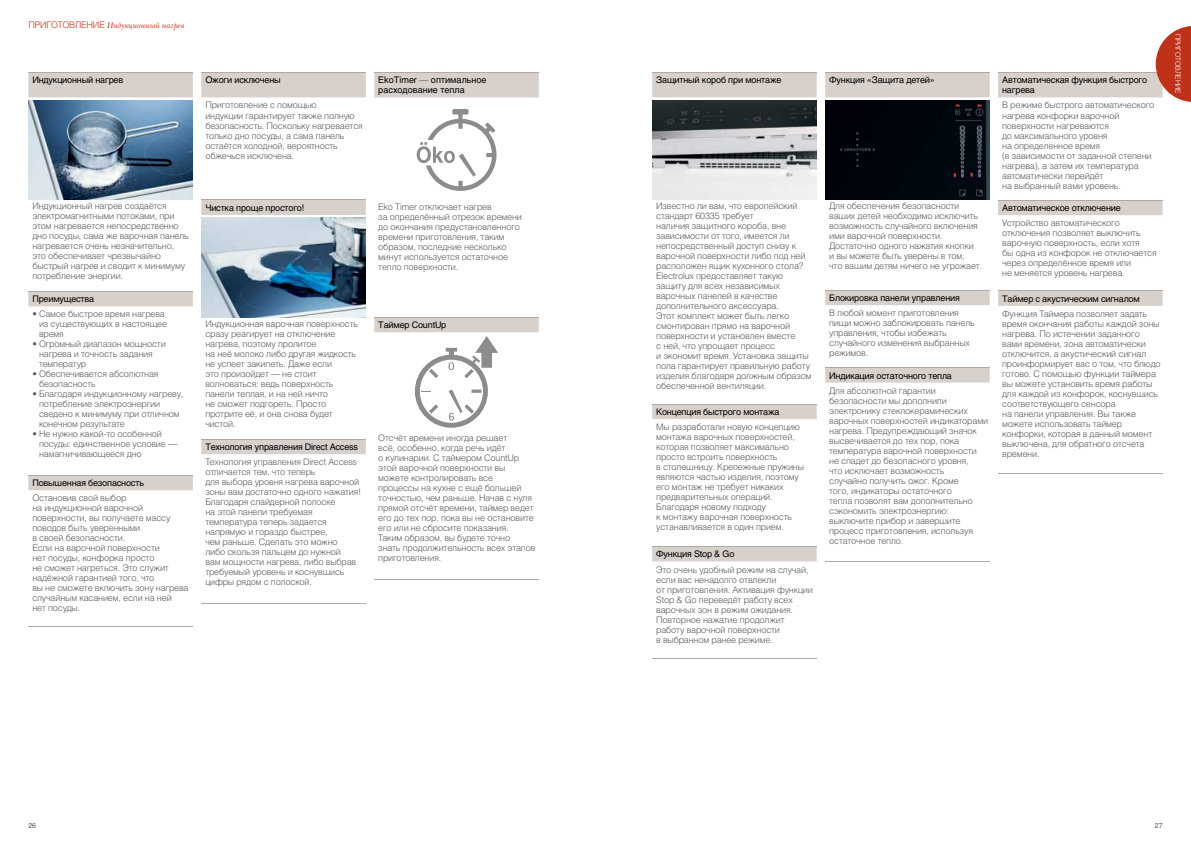
<style>
.page{position:relative;width:1191px;height:842px;background:#fff}
.page>*{position:absolute;margin:0;border:0;box-sizing:border-box;transform-origin:0 0}
.t1{font:300 9px/10px "Helios";letter-spacing:-.02em;color:#58595b}
.t2{font:9px/10px "Helios";letter-spacing:-.02em;color:#000}
.t3{font:9px/10px "Helios";color:#000}
.t4{font:8px "Baskerville Cyr Inclined";letter-spacing:.005em;color:#c0311a}
.t5{font:300 7px "Helios";color:#fff}
.t6{font:7px "Helios";color:#58595b}
.s1{font-family:"Helios";font-weight:300;font-size:9px}
.s2{font-weight:300;color:#58595b}
</style>
<div class="page">
<svg style="left:28px;top:73px;width:165px;height:417px"></svg>
<hr style="left:28px;top:475px;width:165px;height:1px;background:#b4a8a0">
<hr style="left:28px;top:626px;width:165px;height:1px;background:#b4a8a0">
<hr style="left:28px;top:72px;width:165px;height:1px;background:#b4a8a0">
<hr style="left:28px;top:291px;width:165px;height:1px;background:#b4a8a0">
<img style="left:28px;top:100px;width:165px;height:99px">
<svg style="left:201px;top:73px;width:165px;height:381px"></svg>
<hr style="left:201px;top:72px;width:165px;height:1px;background:#b4a8a0">
<hr style="left:201px;top:200px;width:165px;height:1px;background:#b4a8a0">
<hr style="left:201px;top:439px;width:165px;height:1px;background:#b4a8a0">
<hr style="left:201px;top:603px;width:165px;height:1px;background:#b4a8a0">
<img style="left:201px;top:218px;width:165px;height:99px">
<svg style="left:652px;top:73px;width:164px;height:488px"></svg>
<hr style="left:652px;top:72px;width:164px;height:1px;background:#b4a8a0">
<hr style="left:652px;top:404px;width:164px;height:1px;background:#b4a8a0">
<hr style="left:652px;top:546px;width:164px;height:1px;background:#b4a8a0">
<hr style="left:652px;top:658px;width:164px;height:1px;background:#b4a8a0">
<img style="left:652px;top:100px;width:164px;height:99px">
<svg style="left:825px;top:73px;width:164px;height:310px"></svg>
<hr style="left:825px;top:72px;width:164px;height:1px;background:#b4a8a0">
<hr style="left:825px;top:290px;width:164px;height:1px;background:#b4a8a0">
<hr style="left:825px;top:367px;width:164px;height:1px;background:#b4a8a0">
<hr style="left:825px;top:561px;width:164px;height:1px;background:#b4a8a0">
<img style="left:825px;top:100px;width:164px;height:99px">
<svg style="left:374px;top:73px;width:165px;height:259px"></svg>
<hr style="left:374px;top:72px;width:165px;height:1px;background:#b4a8a0">
<hr style="left:374px;top:317px;width:165px;height:1px;background:#b4a8a0">
<hr style="left:374px;top:579px;width:165px;height:1px;background:#b4a8a0">
<svg style="left:417px;top:109px;width:79px;height:82px"></svg>
<svg style="left:415px;top:336px;width:83px;height:92px"></svg>
<hr style="left:998px;top:473px;width:164px;height:1px;background:#b4a8a0">
<svg style="left:998px;top:26px;width:193px;height:280px"></svg>
<p class="t4" style="left:28px;top:21px;width:157px"><span class="s1">Приготовление</span> Индукционный нагрев</p>
<p class="t2" style="left:32px;top:75px;width:92px">Индукционный нагрев</p>
<p class="t2" style="left:205px;top:75px;width:77px">Ожоги исключены</p>
<p class="t1" style="left:205px;top:100px;width:159px">Приготовление с помощью<br>индукции гарантирует также полную безопасность. Поскольку нагревается только дно посуды, а сама панель остаётся холодной, вероятность обжечься исключена.</p>
<p class="t3" style="left:378px;top:75px;width:110px">EkoTimer <span class="s2">—</span> оптимальное расходование тепла</p>
<p class="t1" style="left:32px;top:201px;width:158px">индукционный нагрев создаётся электромагнитными потоками, при этом нагревается непосредственно дно посуды, сама же варочная панель нагревается очень незначительно, это обеспечивает чрезвычайно быстрый нагрев и сводит к минимуму потребление энергии.</p>
<p class="t2" style="left:32px;top:294px;width:63px">Преимущества</p>
<p class="t1" style="left:39px;top:309px;width:130px;text-indent:-7px">• самое быстрое время нагрева из существующих в настоящее время</p>
<p class="t1" style="left:39px;top:339px;width:128px;text-indent:-7px">• огромный диапазон мощности нагрева и точность задания температур</p>
<p class="t1" style="left:39px;top:369px;width:121px;text-indent:-7px">• обеспечивается абсолютная безопасность</p>
<p class="t1" style="left:39px;top:389px;width:146px;text-indent:-7px">• благодаря индукционному нагреву, потребление электроэнергии сведено к минимуму при отличном конечном результате</p>
<p class="t1" style="left:39px;top:429px;width:140px;text-indent:-7px">• не нужно какой-то особенной посуды: единственное условие — намагничивающееся дно</p>
<p class="t2" style="left:32px;top:478px;width:113px">Повышенная безопасность</p>
<p class="t1" style="left:32px;top:493px;width:158px">остановив свой выбор<br>на индукционной варочной поверхности, вы получаете массу поводов быть уверенными<br>в своей безопасности.<br>если на варочной поверхности<br>нет посуды, конфорка просто<br>не сможет нагреться. Это служит надёжной гарантией того, что<br>вы не сможете включить зону нагрева случайным касанием, если на ней<br>нет посуды.</p>
<p class="t2" style="left:205px;top:203px;width:100px">Чистка проще простого!</p>
<p class="t1" style="left:205px;top:319px;width:154px">индукционная варочная поверхность сразу реагирует на отключение нагрева, поэтому пролитое<br>на неё молоко либо другая жидкость не успеет закипеть. Даже если<br>это произойдет — не стоит волноваться: ведь поверхность панели теплая, и на ней ничто<br>не сможет подгореть. Просто протрите её, и она снова будет чистой.</p>
<p class="t2" style="left:205px;top:442px;width:154px">Технология управления Direct Access</p>
<p class="t1" style="left:205px;top:457px;width:157px">технология управления Direct Access отличается тем, что теперь<br>для выбора уровня нагрева варочной зоны вам достаточно одного нажатия! благодаря слайдерной полоске<br>на этой панели требуемая температура теперь задается напрямую и гораздо быстрее,<br>чем раньше. сделать это можно<br>либо скользя пальцем до нужной<br>вам мощности нагрева, либо выбрав требуемый уровень и коснувшись цифры рядом с полоской.</p>
<p class="t1" style="left:378px;top:201px;width:145px">Eko Timer отключает нагрев<br>за определённый отрезок времени до окончания предустановленного времени приготовления, таким образом, последние несколько минут используется остаточное тепло поверхности.</p>
<p class="t2" style="left:378px;top:320px;width:70px">Таймер CountUp</p>
<p class="t1" style="left:378px;top:433px;width:159px">отсчёт времени иногда решает<br>всё, особенно, когда речь идёт<br>о кулинарии. с таймером CountUp этой варочной поверхности вы можете контролировать все процессы на кухне с ещё большей точностью, чем раньше. начав с нуля прямой отсчёт времени, таймер ведет его до тех пор, пока вы не остановите его или не сбросите показания.<br>таким образом, вы будете точно<br>знать продолжительность всех этапов приготовления.</p>
<p class="t2" style="left:656px;top:75px;width:127px">Защитный короб при монтаже</p>
<p class="t1" style="left:656px;top:201px;width:157px">известно ли вам, что европейский стандарт 60335 требует<br>наличия защитного короба, вне зависимости от того, имеется ли непосредственный доступ снизу к варочной поверхности либо под ней расположен ящик кухонного стола?<br>Electrolux предоставляет такую защиту для всех независимых варочных панелей в качестве дополнительного аксессуара.<br>Этот комплект может быть легко смонтирован прямо на варочной поверхности и установлен вместе<br>с ней, что упрощает процесс<br>и экономит время. Установка защиты пола гарантирует правильную работу изделия благодаря должным образом обеспеченной вентиляции.</p>
<p class="t2" style="left:656px;top:407px;width:125px">Концепция быстрого монтажа</p>
<p class="t1" style="left:656px;top:422px;width:149px">мы разработали новую концепцию монтажа варочных поверхностей, которая позволяет максимально просто встроить поверхность<br>в столешницу. крепежные пружины являются частью изделия, поэтому его монтаж не требует никаких предварительных операций. благодаря новому подходу<br>к монтажу варочная поверхность устанавливается в один прием.</p>
<p class="t2" style="left:656px;top:549px;width:80px">Функция Stop &amp; Go</p>
<p class="t1" style="left:656px;top:564px;width:158px">Это очень удобный режим на случай, если вас ненадолго отвлекли<br>от приготовления. активация функции<br>Stop &amp; Go переведёт работу всех варочных зон в режим ожидания.<br>Повторное нажатие продолжит работу варочной поверхности<br>в выбранном ранее режиме.</p>
<p class="t2" style="left:829px;top:75px;width:107px">Функция «Защита детей»</p>
<p class="t1" style="left:829px;top:201px;width:154px">Для обеспечения безопасности ваших детей необходимо исключить возможность случайного включения ими варочной поверхности.<br>Достаточно одного нажатия кнопки<br>и вы можете быть уверены в том,<br>что вашим детям ничего не угрожает.</p>
<p class="t2" style="left:829px;top:293px;width:132px">Блокировка панели управления</p>
<p class="t1" style="left:829px;top:308px;width:147px">в любой момент приготовления пищи можно заблокировать панель управления, чтобы избежать случайного изменения выбранных режимов.</p>
<p class="t2" style="left:829px;top:370px;width:124px">Индикация остаточного тепла</p>
<p class="t1" style="left:829px;top:385px;width:160px">Для абсолютной гарантии безопасности мы дополнили электронику стеклокерамических варочных поверхностей индикаторами нагрева. Предупреждающий значок высвечивается до тех пор, пока температура варочной поверхности не спадет до безопасного уровня,<br>что исключает возможность<br>случайно получить ожог. кроме<br>того, индикаторы остаточного<br>тепла позволят вам дополнительно сэкономить электроэнергию: выключите прибор и завершите процесс приготовления, используя остаточное тепло.</p>
<p class="t2" style="left:1002px;top:75px;width:147px">Автоматическая функция быстрого нагрева</p>
<p class="t1" style="left:1002px;top:100px;width:154px">в режиме быстрого автоматического нагрева конфорки варочной поверхности нагреваются<br>до максимального уровня<br>на определенное время<br>(в зависимости от заданной степени нагрева), а затем их температура автоматически перейдёт<br>на выбранный вами уровень.</p>
<p class="t2" style="left:1002px;top:203px;width:120px">Автоматическое отключение</p>
<p class="t1" style="left:1002px;top:218px;width:156px">Устройство автоматического отключения позволяет выключить варочную поверхность, если хотя<br>бы одна из конфорок не отключается через определённое время или<br>не меняется уровень нагрева.</p>
<p class="t2" style="left:1002px;top:294px;width:139px">Таймер с акустическим сигналом</p>
<p class="t1" style="left:1002px;top:309px;width:160px">Функция таймера позволяет задать время окончания работы каждой зоны нагрева. По истечении заданного вами времени, зона автоматически отключится, а акустический сигнал проинформирует вас о том, что блюдо готово. с помощью функции таймера вы можете установить время работы для каждой из конфорок, коснувшись соответствующего сенсора<br>на панели управления. вы также можете использовать таймер конфорки, которая в данный момент выключена, для обратного отсчета времени.</p>
<p class="t5" style="left:1182px;top:34px;width:61px;rotate:90deg">Приготовление</p>
<p class="t6" style="left:28px;top:821px;width:9px">26</p>
<p class="t6" style="left:1155px;top:821px;width:9px">27</p>
</div>
